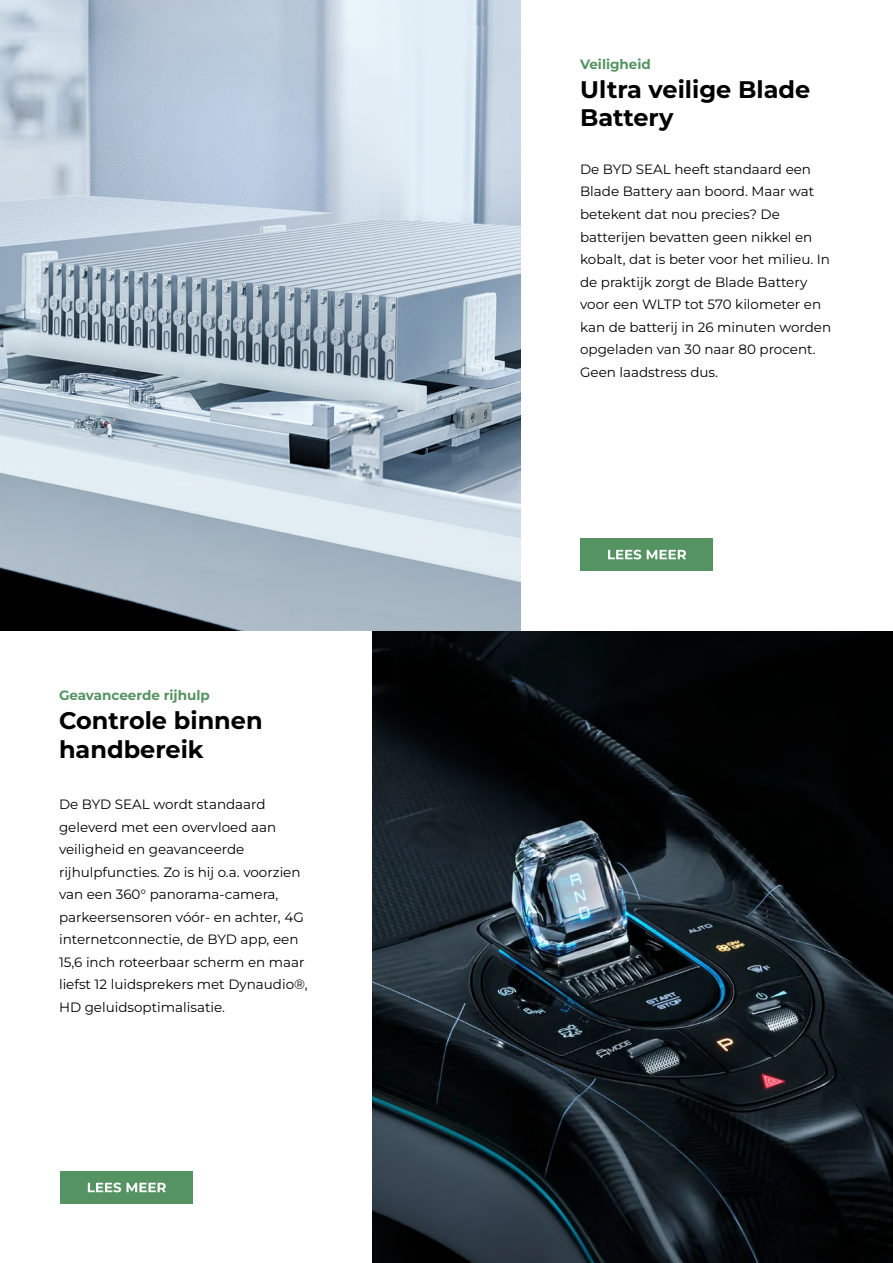
<style>
.page{position:relative;width:893px;height:1263px;background:#fff}
.page>*{position:absolute;margin:0;border:0;box-sizing:border-box;transform-origin:0 0}
.t1{font:700 24px/28.8px "Montserrat";color:#000}
.t2{font:13.5px/22.5px "Montserrat";color:#000}
.t3{font:700 13.5px "Montserrat";color:#559462}
</style>
<div class="page">
<img style="left:0;top:0;width:521px;height:631px">
<div style="left:580px;top:538px;width:133px;height:32px;background:#559462"></div>
<svg style="left:608px;top:550px;width:33px;height:9px"></svg>
<svg style="left:647px;top:550px;width:39px;height:9px"></svg>
<img style="left:372px;top:631px;width:521px;height:632px">
<div style="left:60px;top:1171px;width:133px;height:32px;background:#559462"></div>
<svg style="left:88px;top:1182px;width:33px;height:10px"></svg>
<svg style="left:127px;top:1183px;width:39px;height:9px"></svg>
<p class="t3" style="left:59px;top:686px;width:152px">Geavanceerde rijhulp</p>
<h1 class="t1" style="left:59px;top:706px;width:205px">Controle binnen handbereik</h1>
<p class="t2" style="left:59px;top:793px;width:250px">De BYD SEAL wordt standaard geleverd met een overvloed aan veiligheid en geavanceerde rijhulpfuncties. Zo is hij o.a. voorzien van een 360° panorama-camera, parkeersensoren vóór- en achter, 4G internetconnectie, de BYD app, een 15,6 inch roteerbaar scherm en maar liefst 12 luidsprekers met Dynaudio®, HD geluidsoptimalisatie.</p>
<p class="t3" style="left:580px;top:55px;width:72px">Veiligheid</p>
<h1 class="t1" style="left:580px;top:74px;width:232px">Ultra veilige Blade<br>Battery</h1>
<p class="t2" style="left:580px;top:158px;width:253px">De BYD SEAL heeft standaard een<br>Blade Battery aan boord. Maar wat betekent dat nou precies? De batterijen bevatten geen nikkel en kobalt, dat is beter voor het milieu. In de praktijk zorgt de Blade Battery voor een WLTP tot 570 kilometer en kan de batterij in 26 minuten worden opgeladen van 30 naar 80 procent.<br>Geen laadstress dus.</p>
</div>
